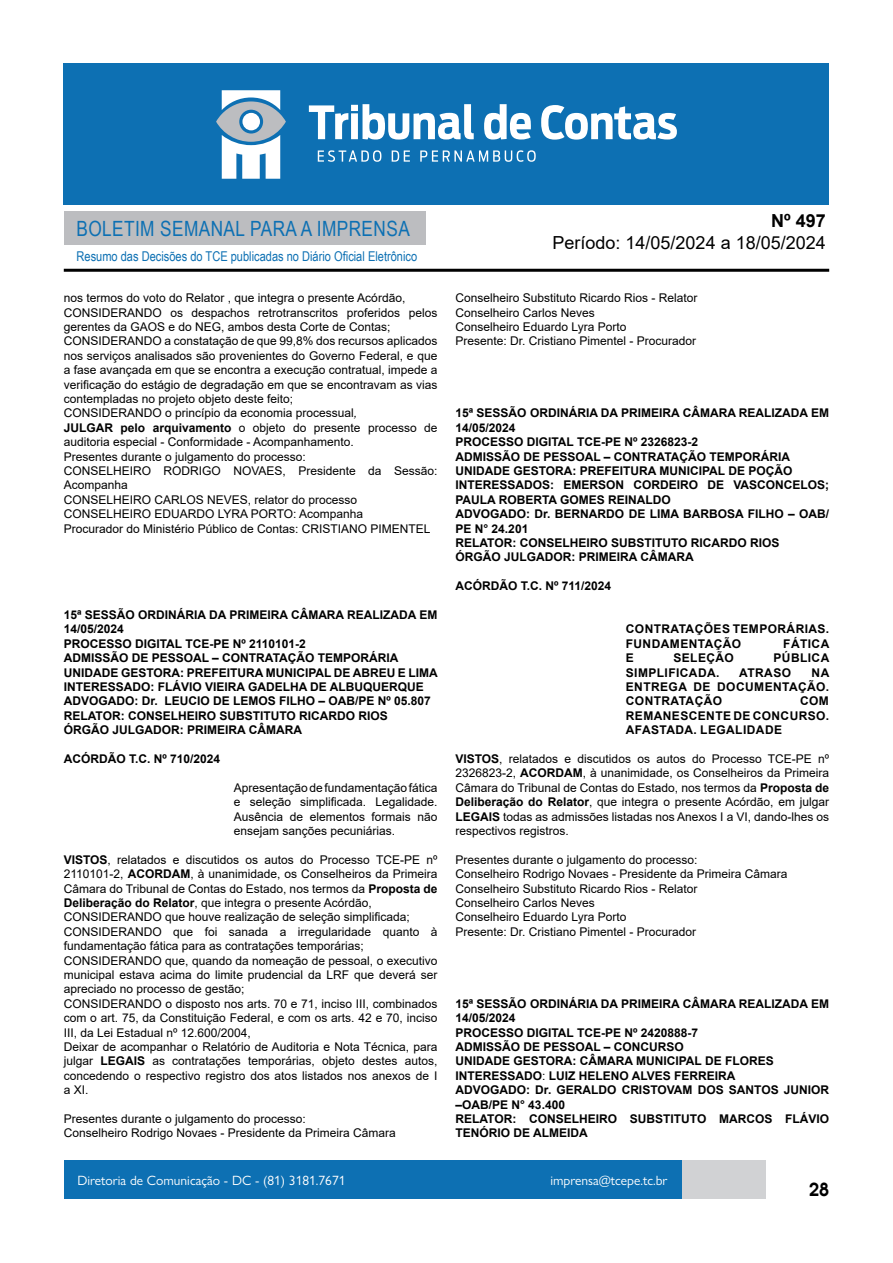
<style>
.page{position:relative;width:893px;height:1263px;background:#fff}
.page>*{position:absolute;margin:0;border:0;box-sizing:border-box;transform-origin:0 0}
.t1{font:21px "Arial Narrow";letter-spacing:.02em;color:#0d70b3}
.t2{font:18px "Arial";color:#000}
.t3{font:700 18px "Arial";color:#000}
.t4{font:600 18px "Avant Garde";color:#000}
.t5{font:13.5px "Gill Sans Nova";color:#fff}
.t6{font:13.5px "Arial Narrow";color:#0d70b3}
.t7{font:12px/14.4px "Arial";color:#000;text-align:justify}
.t8{font:700 12px/14.4px "Arial";color:#000}
.t9{font:700 12px/14.4px "Arial";letter-spacing:.035em;color:#000}
.s1{font-style:italic}
.s2{font-weight:700}
.s3{font-weight:400}
</style>
<div class="page">
<div style="left:148px;top:1160px;width:617px;height:39px;background:#d1d2d4"></div>
<div style="left:64px;top:211px;width:361px;height:33px;background:#bcbdc0"></div>
<hr style="left:64px;top:269px;width:765px;height:3px;background:#000">
<div style="left:64px;top:64px;width:765px;height:141px;background:#0d70b3"></div>
<svg style="left:309px;top:104px;width:165px;height:36px"></svg>
<svg style="left:484px;top:104px;width:47px;height:36px"></svg>
<svg style="left:541px;top:105px;width:136px;height:35px"></svg>
<svg style="left:318px;top:150px;width:63px;height:12px"></svg>
<svg style="left:392px;top:150px;width:18px;height:12px"></svg>
<svg style="left:420px;top:150px;width:116px;height:12px"></svg>
<svg style="left:216px;top:90px;width:70px;height:89px"></svg>
<div style="left:64px;top:1160px;width:617px;height:39px;background:#0d70b3"></div>
<h1 class="t1" style="left:77px;top:213px;width:335px">BOLETIM SEMANAL PARA A IMPRENSA</h1>
<p class="t6" style="left:77px;top:246px;width:342px">Resumo das Decisões do TCE publicadas no Diário Oficial Eletrônico</p>
<p class="t7" style="left:64px;top:291px;width:343px">nos termos do voto do Relator , que integra o presente Acórdão,</p>
<p class="t7" style="left:64px;top:305px;width:375px">CONSIDERANDO os despachos retrotranscritos proferidos pelos gerentes da GAOS e do NEG, ambos desta Corte de Contas;</p>
<p class="t7" style="left:64px;top:334px;width:375px">CONSIDERANDO a constatação de que 99,8% dos recursos aplicados nos serviços analisados são provenientes do Governo Federal, e que a fase avançada em que se encontra a execução contratual, impede a verificação do estágio de degradação em que se encontravam as vias contempladas no projeto objeto deste feito;</p>
<p class="t7" style="left:64px;top:406px;width:295px">CONSIDERANDO o princípio da economia processual<span class="s1">,</span></p>
<p class="t7" style="left:64px;top:420px;width:375px"><span class="s2">JULGAR pelo arquivamento</span> o objeto do presente processo de auditoria especial - Conformidade - Acompanhamento.</p>
<p class="t7" style="left:64px;top:449px;width:244px">Presentes durante o julgamento do processo:</p>
<p class="t7" style="left:64px;top:463px;width:375px">CONSELHEIRO RODRIGO NOVAES, Presidente da Sessão:<br>Acompanha</p>
<p class="t7" style="left:64px;top:492px;width:295px">CONSELHEIRO CARLOS NEVES, relator do processo</p>
<p class="t7" style="left:64px;top:507px;width:301px">CONSELHEIRO EDUARDO LYRA PORTO: Acompanha</p>
<p class="t7" style="left:64px;top:521px;width:368px">Procurador do Ministério Público de Contas: CRISTIANO PIMENTEL</p>
<p class="t8" style="left:64px;top:608px;width:375px">15ª SESSÃO ORDINÁRIA DA PRIMEIRA CÂMARA REALIZADA EM<br>14/05/2024</p>
<p class="t8" style="left:64px;top:636px;width:244px">PROCESSO DIGITAL TCE-PE Nº 2110101-2</p>
<p class="t8" style="left:64px;top:651px;width:336px">ADMISSÃO DE PESSOAL – CONTRATAÇÃO TEMPORÁRIA</p>
<p class="t8" style="left:64px;top:665px;width:376px">UNIDADE GESTORA: PREFEITURA MUNICIPAL DE ABREU E LIMA</p>
<p class="t8" style="left:64px;top:680px;width:362px">INTERESSADO: FLÁVIO VIEIRA GADELHA DE ALBUQUERQUE</p>
<p class="t8" style="left:64px;top:694px;width:369px">ADVOGADO: Dr. LEUCIO DE LEMOS FILHO – OAB/PE Nº 05.807</p>
<p class="t8" style="left:64px;top:708px;width:326px">RELATOR: CONSELHEIRO SUBSTITUTO RICARDO RIOS</p>
<p class="t8" style="left:64px;top:723px;width:240px">ÓRGÃO JULGADOR: PRIMEIRA CÂMARA</p>
<p class="t8" style="left:64px;top:752px;width:158px">ACÓRDÃO T.C. Nº 710/2024</p>
<p class="t7" style="left:234px;top:780px;width:205px">Apresentação de fundamentação fática e seleção simplificada. Legalidade.<br>Ausência de elementos formais não ensejam sanções pecuniárias.</p>
<p class="t7" style="left:64px;top:852px;width:375px"><span class="s2">VISTOS</span>, relatados e discutidos os autos do Processo TCE-PE nº 2110101-2, <span class="s2">ACORDAM</span>, à unanimidade, os Conselheiros da Primeira Câmara do Tribunal de Contas do Estado, nos termos da <span class="s2">Proposta de Deliberação do Relator</span>, que integra o presente Acórdão,</p>
<p class="t7" style="left:64px;top:910px;width:348px">CONSIDERANDO que houve realização de seleção simplificada;</p>
<p class="t7" style="left:64px;top:924px;width:375px">CONSIDERANDO que foi sanada a irregularidade quanto à fundamentação fática para as contratações temporárias;</p>
<p class="t7" style="left:64px;top:953px;width:375px">CONSIDERANDO que, quando da nomeação de pessoal, o executivo municipal estava acima do limite prudencial da LRF que deverá ser apreciado no processo de gestão;</p>
<p class="t7" style="left:64px;top:996px;width:375px">CONSIDERANDO o disposto nos arts. 70 e 71, inciso III, combinados com o art. 75, da Constituição Federal, e com os arts. 42 e 70, inciso III, da Lei Estadual nº 12.600/2004,</p>
<p class="t7" style="left:64px;top:1039px;width:375px">Deixar de acompanhar o Relatório de Auditoria e Nota Técnica, para julgar <span class="s2">LEGAIS</span> as contratações temporárias, objeto destes autos, concedendo o respectivo registro dos atos listados nos anexos de I a XI.</p>
<p class="t7" style="left:64px;top:1111px;width:244px">Presentes durante o julgamento do processo:</p>
<p class="t7" style="left:64px;top:1126px;width:334px">Conselheiro Rodrigo Novaes - Presidente da Primeira Câmara</p>
<h2 class="t3" style="left:771px;top:208px;width:56px">Nº 497</h2>
<h2 class="t2" style="left:552px;top:230px;width:275px">Período: 14/05/2024 a 18/05/2024</h2>
<p class="t7" style="left:455px;top:291px;width:244px">Conselheiro Substituto Ricardo Rios - Relator</p>
<p class="t7" style="left:455px;top:305px;width:141px">Conselheiro Carlos Neves</p>
<p class="t7" style="left:455px;top:319px;width:172px">Conselheiro Eduardo Lyra Porto</p>
<p class="t7" style="left:455px;top:334px;width:242px">Presente: Dr. Cristiano Pimentel - Procurador</p>
<p class="t8" style="left:455px;top:406px;width:375px">15ª SESSÃO ORDINÁRIA DA PRIMEIRA CÂMARA REALIZADA EM<br>14/05/2024</p>
<p class="t8" style="left:455px;top:435px;width:244px">PROCESSO DIGITAL TCE-PE Nº 2326823-2</p>
<p class="t8" style="left:455px;top:449px;width:336px">ADMISSÃO DE PESSOAL – CONTRATAÇÃO TEMPORÁRIA</p>
<p class="t8" style="left:455px;top:464px;width:338px">UNIDADE GESTORA: PREFEITURA MUNICIPAL DE POÇÃO</p>
<p class="t8" style="left:455px;top:478px;width:375px">INTERESSADOS: EMERSON CORDEIRO DE VASCONCELOS;<br>PAULA ROBERTA GOMES REINALDO</p>
<p class="t8" style="left:455px;top:507px;width:375px">ADVOGADO: Dr. BERNARDO DE LIMA BARBOSA FILHO – OAB/<br>PE N° 24.201</p>
<p class="t8" style="left:455px;top:536px;width:326px">RELATOR: CONSELHEIRO SUBSTITUTO RICARDO RIOS</p>
<p class="t8" style="left:455px;top:550px;width:240px">ÓRGÃO JULGADOR: PRIMEIRA CÂMARA</p>
<p class="t8" style="left:455px;top:579px;width:157px">ACÓRDÃO T.C. Nº 711/2024</p>
<p class="t9" style="left:626px;top:622px;width:205px">CONTRATAÇÕES TEMPORÁRIAS.<br>FUNDAMENTAÇÃO</p>
<p class="t8" style="left:783px;top:636px;width:48px">FÁTICA</p>
<p class="t8" style="left:626px;top:651px;width:10px">E</p>
<p class="t9" style="left:673px;top:651px;width:62px">SELEÇÃO</p>
<p class="t9" style="left:773px;top:651px;width:57px">PÚBLICA</p>
<p class="t9" style="left:626px;top:665px;width:95px">SIMPLIFICADA.</p>
<p class="t8" style="left:739px;top:665px;width:53px">ATRASO</p>
<p class="t8" style="left:626px;top:665px;width:205px;text-align:justify;text-indent:186px">NA ENTREGA DE DOCUMENTAÇÃO.<br>CONTRATAÇÃO</p>
<p class="t8" style="left:626px;top:694px;width:205px;text-align:justify;text-indent:174px">COM REMANESCENTE DE CONCURSO.<br>AFASTADA. LEGALIDADE</p>
<p class="t7" style="left:455px;top:751px;width:375px"><span class="s2">VISTOS</span>, relatados e discutidos os autos do Processo TCE-PE nº 2326823-2, <span class="s2">ACORDAM</span>, à unanimidade, os Conselheiros da Primeira Câmara do Tribunal de Contas do Estado, nos termos da <span class="s2">Proposta de Deliberação do Relator</span>, que integra o presente Acórdão, em julgar <span class="s2">LEGAIS</span> todas as admissões listadas nos Anexos I a VI, dando-lhes os respectivos registros.</p>
<p class="t7" style="left:455px;top:852px;width:244px">Presentes durante o julgamento do processo:</p>
<p class="t7" style="left:455px;top:867px;width:334px">Conselheiro Rodrigo Novaes - Presidente da Primeira Câmara</p>
<p class="t7" style="left:455px;top:881px;width:244px">Conselheiro Substituto Ricardo Rios - Relator</p>
<p class="t7" style="left:455px;top:895px;width:141px">Conselheiro Carlos Neves</p>
<p class="t7" style="left:455px;top:910px;width:172px">Conselheiro Eduardo Lyra Porto</p>
<p class="t7" style="left:455px;top:924px;width:242px">Presente: Dr. Cristiano Pimentel - Procurador</p>
<p class="t8" style="left:455px;top:996px;width:375px">15ª SESSÃO ORDINÁRIA DA PRIMEIRA CÂMARA REALIZADA EM<br>14/05/2024</p>
<p class="t8" style="left:455px;top:1025px;width:244px">PROCESSO DIGITAL TCE-PE Nº 2420888-7</p>
<p class="t8" style="left:455px;top:1040px;width:230px">ADMISSÃO DE PESSOAL – CONCURSO</p>
<p class="t8" style="left:455px;top:1054px;width:320px">UNIDADE GESTORA: CÂMARA MUNICIPAL DE FLORES</p>
<p class="t8" style="left:455px;top:1068px;width:282px">INTERESSADO<span class="s3">:</span> LUIZ HELENO ALVES FERREIRA</p>
<p class="t8" style="left:455px;top:1083px;width:375px">ADVOGADO: Dr. GERALDO CRISTOVAM DOS SANTOS JUNIOR –OAB/PE N° 43.400</p>
<p class="t8" style="left:455px;top:1112px;width:375px">RELATOR: CONSELHEIRO SUBSTITUTO MARCOS FLÁVIO<br>TENÓRIO DE ALMEIDA</p>
<p class="t5" style="left:77px;top:1172px;width:270px">Diretoria de Comunicação - DC - (81) 3181.7671</p>
<p class="t5" style="left:550px;top:1172px;width:119px">imprensa@tcepe.tc.br</p>
<h2 class="t4" style="left:809px;top:1177px;width:22px">28</h2>
</div>
